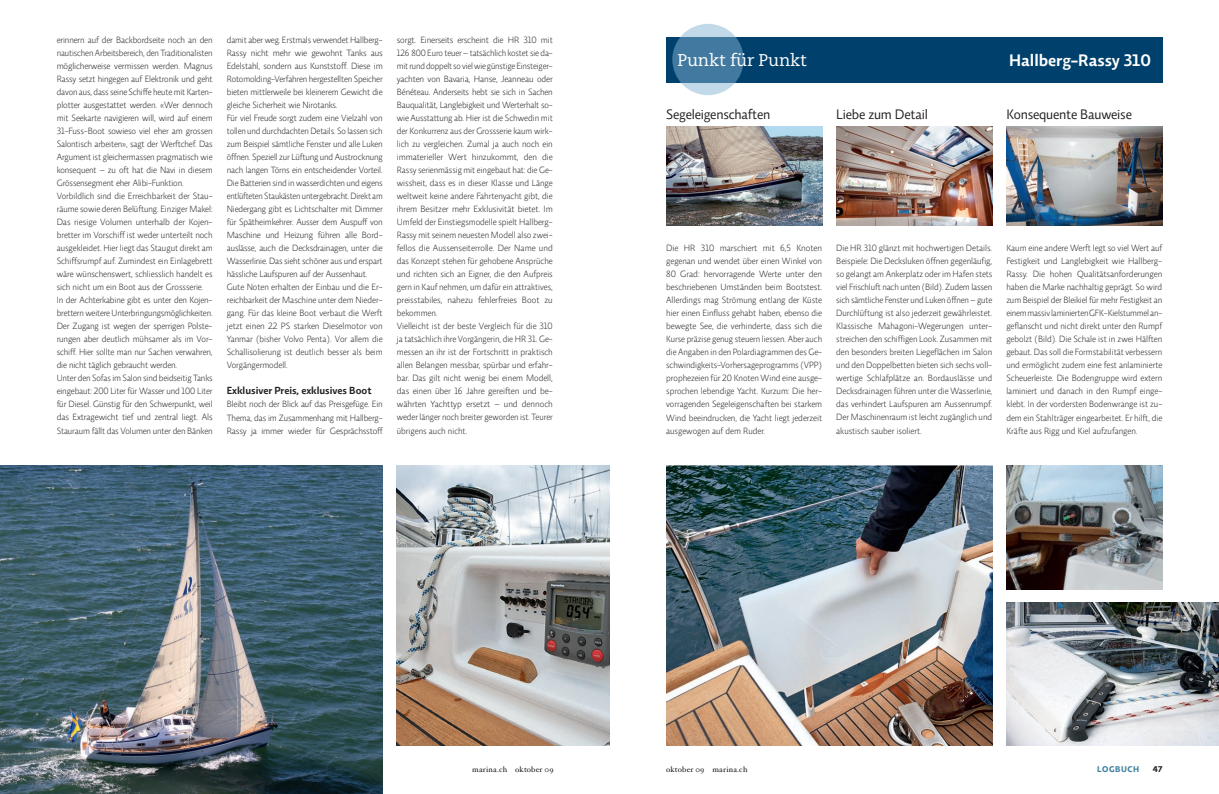
<style>
.page{position:relative;width:1219px;height:794px;background:#fff}
.page>*{position:absolute;margin:0;border:0;box-sizing:border-box;transform-origin:0 0}
.t1{font:600 17px "Relato Sans OT";color:#fff}
.t2{font:17px "Caecilia LT";letter-spacing:-.01em;color:#fff}
.t3{font:14px "Relato Sans OT";letter-spacing:-.01em;color:#231f20}
.t4{font:600 10.5px "Relato Sans OT";color:#231f20}
.t5{font:300 9.2px/13px "Relato Sans OT";letter-spacing:-.01em;color:#231f20;text-align:justify}
.t6{font:700 8.5px "Relato Sans OT";letter-spacing:.07em;color:#3f819f}
.t7{font:700 8.5px "Relato Sans OT";color:#231f20}
.t8{font:8px "Hoefler Text";letter-spacing:.015em;color:#231f20}
</style>
<div class="page">
<img style="left:666px;top:127px;width:156px;height:98px">
<img style="left:1006px;top:127px;width:156px;height:98px">
<img style="left:836px;top:127px;width:156px;height:98px">
<img style="left:0;top:465px;width:383px;height:329px">
<img style="left:666px;top:465px;width:326px;height:280px">
<img style="left:397px;top:465px;width:212px;height:280px">
<img style="left:1006px;top:602px;width:213px;height:143px">
<img style="left:1006px;top:465px;width:156px;height:124px">
<div style="left:666px;top:37px;width:496px;height:45px;background:#00406c"></div>
<svg style="left:672px;top:24px;width:72px;height:71px;background:#608fb1"></svg>
<p class="t5" style="left:57px;top:34px;width:157px;text-align:left">erinnern auf der Backbordseite noch an den nautischen Arbeitsbereich, den Tradi-tionalisten möglicherweise vermissen werden. Magnus Rassy setzt hingegen auf Elektronik und geht davon aus, dass seine Schiffe heute mit Karten&shy;plotter ausgestattet werden. «Wer dennoch mit Seekarte navigieren will, wird auf einem 31-Fuss-Boot sowieso viel eher am grossen -Salontisch arbeiten», sagt der Werftchef. Das Argument ist gleichermassen pragmatisch wie konsequent – zu oft hat die Navi in diesem Grössensegment eher Alibi-Funktion.<br>Vorbildlich sind die Erreichbarkeit der Stau&shy;räume sowie deren Belüftung. Einziger -Makel:<br>Das riesige Volumen unterhalb der Kojen&shy;bretter im Vorschiff ist weder unterteilt noch ausgekleidet. H ier liegt das Staugut direkt am Schiffsrumpf auf. Zumindest ein Einlagebrett wäre wünschenswert, schliesslich handelt es sich nicht um ein Boot aus der Gross-serie.<br>I n der Achterkabine gibt es unter den Ko-jen&shy;brettern weitere Unterbringungs-möglich- keiten.<br>Der Zugang ist wegen der sperrigen Polste&shy;rungen aber deutlich mühsamer als im Vor&shy;schiff. H ier sollte man nur Sachen ver-wah- ren, die nicht täglich gebraucht werden.<br>Unter den Sofas im Salon sind beidseitig Tanks eingebaut: 200 Liter für Wasser und 100 Liter für Diesel. Günstig für den Schwerpunkt, weil das Extragewicht tief und zentral liegt. Als Stauraum fällt das Volumen unter den Bänken</p>
<p class="t5" style="left:227px;top:34px;width:157px;text-align:left">damit aber weg. Erstmals verwendet H allberg-Rassy nicht mehr wie gewohnt Tanks aus -Edelstahl, sondern aus Kunststoff. Diese im Rotomolding-Verfahren hergestellten Speicher bieten mittlerweile bei kleinerem Gewicht die gleiche Sicherheit wie Nirotanks.<br>Für viel Freude sorgt zudem eine Vielzahl von tollen und durchdachten Details. So lassen sich zum Beispiel sämtliche Fenster und alle Luken öffnen. Speziell zur Lüftung und Austrocknung nach langen Törns ein entscheidender Vorteil.<br>Die Batterien sind in wasserdichten und eigens entlüfteten Staukästen untergebracht. Direkt am Niedergang gibt es Lichtschalter mit Dimmer für Spätheimkehrer. Ausser dem Auspuff von Maschine und Heizung führen alle Bord&shy;auslässe, auch die Decksdrainagen, unter die Wasser-linie. Das sieht schöner aus und erspart hässliche Laufspuren auf der Aussenhaut.<br>Gute Noten erhalten der Einbau und die Er&shy;reichbarkeit der Maschine unter dem Nieder&shy;gang. Für das kleine Boot verbaut die Werft jetzt einen 22 PS starken Dieselmotor von Yanmar (bisher Volvo Penta). Vor allem die Schallisolierung ist deutlich besser als beim Vorgängermodell.</p>
<p class="t4" style="left:227px;top:384px;width:146px">Exklusiver Preis, exklusives Boot</p>
<p class="t5" style="left:227px;top:398px;width:157px">Bleibt noch der Blick auf das Preisgefüge. Ein Thema, das im Zusammenhang mit Hallberg-Rassy ja immer wieder für Gesprächsstoff</p>
<p class="t5" style="left:397px;top:34px;width:157px;text-align:left">sorgt. Einerseits erscheint die H R 310 mit 126 800 Euro teuer – tatsächlich kostet sie da&shy;mit rund doppelt so viel wie günstige Einsteiger&shy;yachten von Bavaria, H anse, Jeanneau oder Bénéteau. Anderseits hebt sie sich in Sachen Bauqualität, Langlebigkeit und Werterhalt so&shy;wie Ausstattung ab. H ier ist die Schwedin mit der Konkurrenz aus der Grossserie kaum wirk&shy;lich zu vergleichen. Zumal ja auch noch ein immate-rieller Wert hinzukommt, den die Rassy serienmässig mit eingebaut hat: die Ge&shy;wissheit, dass es in dieser Klasse und Länge weltweit keine andere Fahrtenyacht gibt, die ihrem Besitzer mehr Exklusivität bietet. I m Umfeld der Einstiegsmodelle spielt Hall- berg-Rassy mit seinem neuesten Modell also zwei&shy;fellos die Aussenseiterrolle. Der Name und das Konzept stehen für gehobene An-sprüche und richten sich an Eigner, die den Aufpreis gern in Kauf nehmen, um dafür ein attraktives, preisstabiles, nahezu fehlerfreies Boot zu bekommen.<br>Vielleicht ist der beste Vergleich für die 310 ja tatsächlich ihre Vorgängerin, die H R 31. Ge&shy;messen an ihr ist der Fortschritt in praktisch allen Belangen messbar, spürbar und erfahr&shy;bar. Das gilt nicht wenig bei einem Modell, das einen über 16 Jahre gereiften und be&shy;währten Yachttyp ersetzt – und den- noch weder länger noch breiter geworden ist. Teurer übrigens auch nicht.</p>
<h1 class="t2" style="left:677px;top:50px;width:131px">Punkt für Punkt</h1>
<h1 class="t1" style="left:1009px;top:50px;width:143px">Hallberg-Rassy 310</h1>
<h2 class="t3" style="left:666px;top:106px;width:106px">Segeleigenschaften</h2>
<h2 class="t3" style="left:836px;top:106px;width:93px">Liebe zum Detail</h2>
<h2 class="t3" style="left:1006px;top:106px;width:127px">Konsequente Bauweise</h2>
<p class="t5" style="left:666px;top:242px;width:157px">Die H R 310 marschiert mit 6,5 Knoten gegenan und wendet über einen Winkel von 80 Grad: hervorragende Werte unter den beschriebenen Umständen beim Bootstest.<br>Allerdings mag Strömung entlang der Küste hier einen Einfluss gehabt haben, ebenso die bewegte See, die verhinderte, dass sich die Kurse präzise genug steuern liessen. Aber auch die Angaben in den Polardiagrammen des Ge&shy;schwindigkeits-Vorhersageprogramms (VPP) prophezeien für 20 Knoten Wind eine ausge&shy;sprochen lebendige Yacht. Kurzum: Die her&shy;vorragenden Segeleigenschaften bei starkem Wind beeindrucken, die Yacht liegt jederzeit ausgewogen auf dem Ruder.</p>
<p class="t5" style="left:836px;top:242px;width:157px">Die H R 310 glänzt mit hochwertigen Details.<br>Beispiele: Die Decksluken öffnen gegenläufig, so gelangt am Ankerplatz oder im H afen stets viel Frischluft nach unten (Bild). Zudem lassen sich sämtliche Fenster und Luken öffnen – gute Durchlüftung ist also jederzeit gewährleistet.<br>Klassische Mahagoni-Wegerungen unter&shy;streichen den schiffigen Look. Zusammen mit den besonders breiten Liegeflächen im Salon und den Doppelbetten bieten sich sechs voll&shy;wertige Schlafplätze an. Bordauslässe und Decksdrainagen führen unter die Wasser-linie, das verhindert Laufspuren am Aussenrumpf.<br>Der Maschinenraum ist leicht zugänglich und akustisch sauber isoliert.</p>
<p class="t5" style="left:1006px;top:242px;width:157px">Kaum eine andere Werft legt so viel Wert auf Festigkeit und Langlebigkeit wie H allberg-Rassy. Die hohen Qualitätsanforderungen haben die Marke nachhaltig geprägt. So wird zum Beispiel der Bleikiel für mehr Festigkeit an einem massiv laminierten GFK-Kielstummel an&shy;geflanscht und nicht direkt unter den Rumpf gebolzt (Bild). Die Schale ist in zwei Hälften gebaut. Das soll die Formstabilität verbessern und ermöglicht zudem eine fest anlaminierte Scheuerleiste. Die Bodengruppe wird extern laminiert und danach in den Rumpf einge&shy;klebt. I n der vordersten Bodenwrange ist zu&shy;dem ein Stahlträger eingearbeitet. Er hilft, die Kräfte aus Rigg und Kiel aufzufangen.</p>
<p class="t8" style="left:472px;top:764px;width:83px">marina.ch oktober 09</p>
<p class="t8" style="left:666px;top:764px;width:83px">oktober 09 marina.ch</p>
<p class="t6" style="left:1097px;top:763px;width:44px">LOGBUCH</p>
<p class="t7" style="left:1153px;top:763px;width:11px">47</p>
</div>
